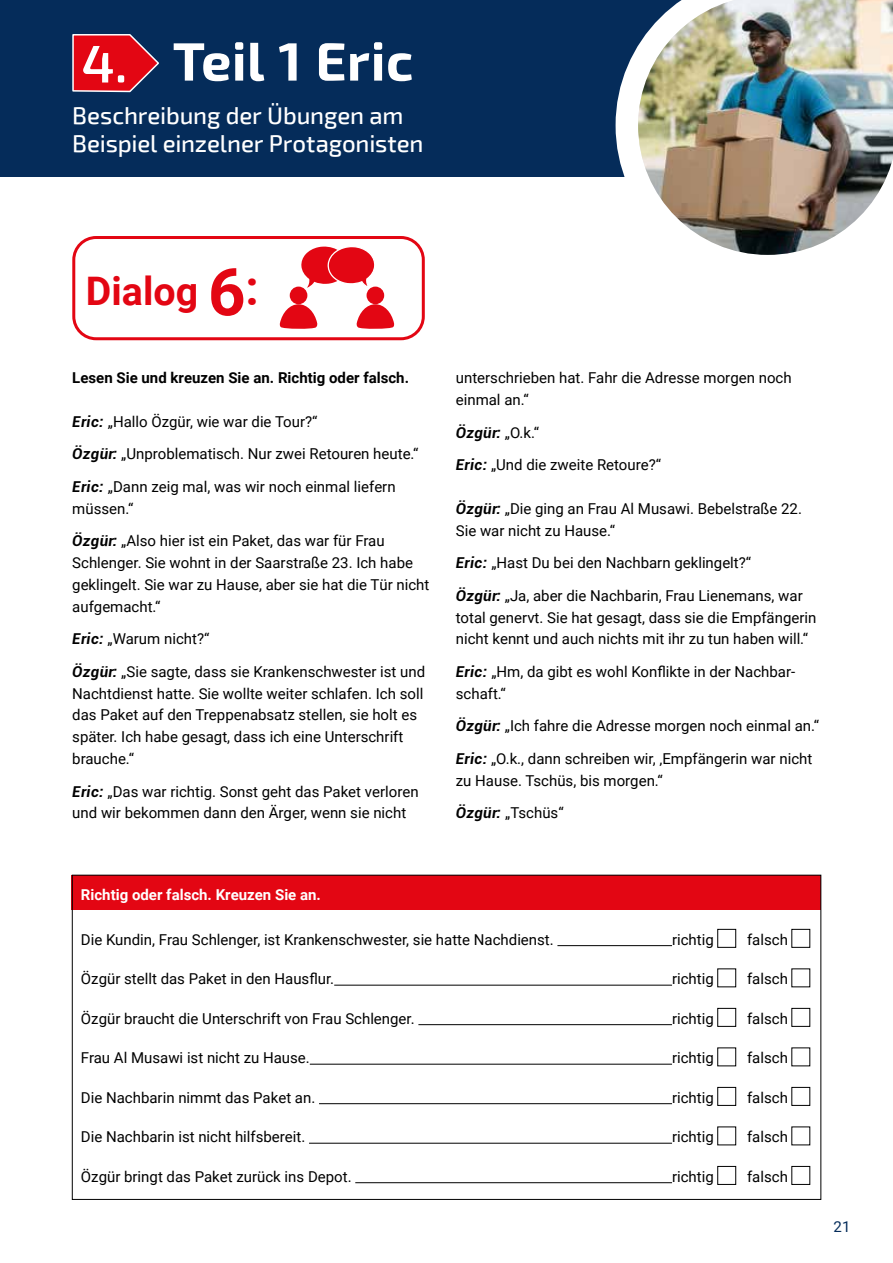
<style>
.page{position:relative;width:893px;height:1263px;background:#fff}
.page>*{position:absolute;margin:0;border:0;box-sizing:border-box;transform-origin:0 0}
.t1{font:700 54px "Exo 2";letter-spacing:.005em;color:#fff}
.t2{font:700 39.3px "Roboto";color:#e30613}
.t3{font:500 24px/28.5px "Exo 2";letter-spacing:-.005em;color:#fff}
.t4{font:15px/21.8px "Roboto";color:#000}
.t5{font:700 15px "Roboto";color:#000}
.t6{font:700 15px "Roboto";color:#fff}
.t7{font:15px "Roboto";color:#052c5a}
.s1{font-weight:400;font-size:52.95px}
.s2{font-size:65.55px}
.s3{font-size:47.25px}
.s4{font-weight:700;font-style:italic}
</style>
<div class="page">
<div style="left:0;top:0;width:893px;height:177px;background:#052c5a"></div>
<svg style="left:615px;top:46px;width:23px;height:131px"></svg>
<img style="left:638px;top:0;width:255px;height:255px">
<svg style="left:72px;top:34px;width:87px;height:59px"></svg>
<div style="left:72px;top:875px;width:749px;height:34px;background:#e30613"></div>
<hr style="left:557px;top:945px;width:115px;height:1px;background:#000">
<hr style="left:334px;top:985px;width:338px;height:1px;background:#000">
<hr style="left:418px;top:1024px;width:254px;height:1px;background:#000">
<hr style="left:310px;top:1064px;width:362px;height:1px;background:#000">
<hr style="left:319px;top:1103px;width:353px;height:1px;background:#000">
<hr style="left:309px;top:1143px;width:363px;height:1px;background:#000">
<hr style="left:355px;top:1182px;width:317px;height:1px;background:#000">
<div style="left:717px;top:929px;width:19px;height:18px;border:1px solid #000"></div>
<div style="left:717px;top:969px;width:19px;height:18px;border:1px solid #000"></div>
<div style="left:717px;top:1008px;width:19px;height:18px;border:1px solid #000"></div>
<div style="left:717px;top:1048px;width:19px;height:18px;border:1px solid #000"></div>
<div style="left:717px;top:1087px;width:19px;height:18px;border:1px solid #000"></div>
<div style="left:717px;top:1127px;width:19px;height:18px;border:1px solid #000"></div>
<div style="left:717px;top:1166px;width:19px;height:18px;border:1px solid #000"></div>
<div style="left:72px;top:236px;width:353px;height:104px;border:3px solid #e30613;border-radius:22px"></div>
<div style="left:290px;top:287px;width:17px;height:17px;background:#e30613;border-radius:50%"></div>
<svg style="left:280px;top:304px;width:38px;height:25px"></svg>
<svg style="left:301px;top:246px;width:75px;height:45px"></svg>
<div style="left:367px;top:287px;width:17px;height:17px;background:#e30613;border-radius:50%"></div>
<svg style="left:356px;top:304px;width:38px;height:25px"></svg>
<h1 class="t1" style="left:81px;top:29px;width:333px"><span class="s1">4.</span> Teil 1 Eric</h1>
<h3 class="t3" style="left:72px;top:102px;width:353px">Beschreibung der Übungen am<br>Beispiel einzelner Protagonisten</h3>
<h2 class="t2" style="left:86px;top:263px;width:174px">Dialog <span class="s2">6</span><span class="s3">:</span></h2>
<p class="t5" style="left:72px;top:367px;width:338px">Lesen Sie und kreuzen Sie an. Richtig oder falsch.</p>
<p class="t4" style="left:72px;top:404px;width:348px;line-height:32.7px"><span class="s4">Eric:</span> „Hallo Özgür, wie war die Tour?“<br><span class="s4">Özgür:</span> „Unproblematisch. Nur zwei Retouren heute.“<br><span class="s4">Eric:</span> „Dann zeig mal, was wir noch einmal liefern</p>
<p class="t4" style="left:72px;top:491px;width:314px;line-height:32.7px">müssen.“<br><span class="s4">Özgür:</span> „Also hier ist ein Paket, das war für Frau</p>
<p class="t4" style="left:72px;top:551px;width:359px">Schlenger. Sie wohnt in der Saarstraße 23. Ich habe geklingelt. Sie war zu Hause, aber sie hat die Tür nicht aufgemacht.“</p>
<p class="t4" style="left:72px;top:622px;width:354px;line-height:32.7px"><span class="s4">Eric:</span> „Warum nicht?“<br><span class="s4">Özgür:</span> „Sie sagte, dass sie Krankenschwester ist und</p>
<p class="t4" style="left:72px;top:682px;width:353px">Nachtdienst hatte. Sie wollte weiter schlafen. Ich soll das Paket auf den Treppenabsatz stellen, sie holt es später. Ich habe gesagt, dass ich eine Unterschrift brauche.“</p>
<p class="t4" style="left:72px;top:780px;width:348px"><span class="s4">Eric:</span> „Das war richtig. Sonst geht das Paket verloren und wir bekommen dann den Ärger, wenn sie nicht</p>
<p class="t4" style="left:456px;top:366px;width:337px">unterschrieben hat. Fahr die Adresse morgen noch einmal an.“</p>
<p class="t4" style="left:456px;top:415px;width:207px;line-height:32.7px"><span class="s4">Özgür:</span> „O.k.“<br><span class="s4">Eric:</span> „Und die zweite Retoure?“</p>
<p class="t4" style="left:456px;top:497px;width:348px"><span class="s4">Özgür:</span> „Die ging an Frau Al Musawi. Bebelstraße 22.<br>Sie war nicht zu Hause.“</p>
<p class="t4" style="left:456px;top:546px;width:348px;line-height:32.7px"><span class="s4">Eric:</span> „Hast Du bei den Nachbarn geklingelt?“<br><span class="s4">Özgür:</span> „Ja, aber die Nachbarin, Frau Lienemans, war</p>
<p class="t4" style="left:456px;top:606px;width:362px">total genervt. Sie hat gesagt, dass sie die Empfängerin nicht kennt und auch nichts mit ihr zu tun haben will.“</p>
<p class="t4" style="left:456px;top:660px;width:341px"><span class="s4">Eric:</span> „Hm, da gibt es wohl Konflikte in der Nachbar&shy;schaft.“</p>
<p class="t4" style="left:456px;top:709px;width:365px;line-height:32.5px"><span class="s4">Özgür:</span> „Ich fahre die Adresse morgen noch einmal an.“<br><span class="s4">Eric:</span> „O.k., dann schreiben wir, ‚Empfängerin war nicht</p>
<p class="t4" style="left:456px;top:763px;width:209px;line-height:32.7px">zu Hause. Tschüs, bis morgen.“<br><span class="s4">Özgür:</span> „Tschüs“</p>
<p class="t6" style="left:81px;top:884px;width:242px">Richtig oder falsch. Kreuzen Sie an.</p>
<p class="t4" style="left:81px;top:928px;width:474px">Die Kundin, Frau Schlenger, ist Krankenschwester, sie hatte Nachdienst.</p>
<p class="t4" style="left:672px;top:928px;width:43px">richtig</p>
<p class="t4" style="left:747px;top:928px;width:42px">falsch</p>
<p class="t4" style="left:81px;top:967px;width:255px">Özgür stellt das Paket in den Hausflur.</p>
<p class="t4" style="left:672px;top:967px;width:43px">richtig</p>
<p class="t4" style="left:747px;top:967px;width:42px">falsch</p>
<p class="t4" style="left:81px;top:1007px;width:335px">Özgür braucht die Unterschrift von Frau Schlenger.</p>
<p class="t4" style="left:672px;top:1007px;width:43px">richtig</p>
<p class="t4" style="left:747px;top:1007px;width:42px">falsch</p>
<p class="t4" style="left:81px;top:1046px;width:230px">Frau Al Musawi ist nicht zu Hause.</p>
<p class="t4" style="left:672px;top:1046px;width:43px">richtig</p>
<p class="t4" style="left:747px;top:1046px;width:42px">falsch</p>
<p class="t4" style="left:81px;top:1086px;width:236px">Die Nachbarin nimmt das Paket an.</p>
<p class="t4" style="left:672px;top:1086px;width:43px">richtig</p>
<p class="t4" style="left:747px;top:1086px;width:42px">falsch</p>
<p class="t4" style="left:81px;top:1125px;width:226px">Die Nachbarin ist nicht hilfsbereit.</p>
<p class="t4" style="left:672px;top:1125px;width:43px">richtig</p>
<p class="t4" style="left:747px;top:1125px;width:42px">falsch</p>
<p class="t4" style="left:81px;top:1165px;width:272px">Özgür bringt das Paket zurück ins Depot.</p>
<p class="t4" style="left:672px;top:1165px;width:43px">richtig</p>
<p class="t4" style="left:747px;top:1165px;width:42px">falsch</p>
<p class="t7" style="left:834px;top:1216px;width:18px">21</p>
</div>
